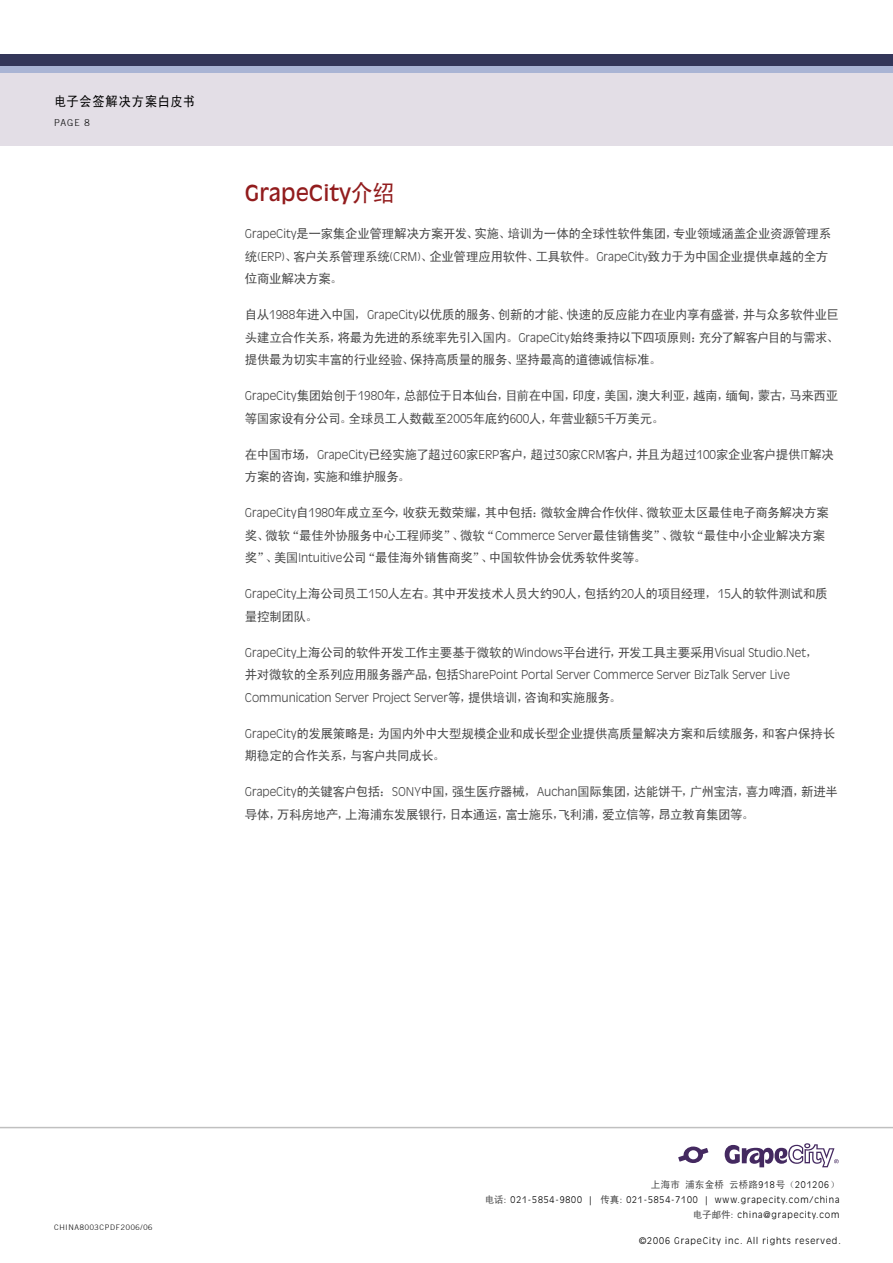
<style>
.page{position:relative;width:893px;height:1263px;background:#fff}
.page>*{position:absolute;margin:0;border:0;box-sizing:border-box;transform-origin:0 0}
.t1{font:21.75px "Antique Olive";color:#921c1d}
.t2{font:13.5px "Sim Hei";letter-spacing:.065em;color:#000;scale:.9 1}
.t3{font:12.75px/22.5px "Sim Hei";letter-spacing:-.03em;color:#484848}
.t4{font:300 12px/22.5px "Antique Olive";color:#484848}
.t5{font:9.75px "Sim Hei";letter-spacing:.02em;color:#484848}
.t6{font:300 9.3px "Trade Gothic";color:#000}
.t7{font:300 9px "Antique Olive";letter-spacing:.1em;color:#000}
.t8{font:300 7.5px "Trade Gothic";letter-spacing:.1em;color:#000}
.s1{font-family:"Sim Hei";font-size:23.25px}
.s2{font-family:"Antique Olive";font-weight:300;font-size:12px}
.s3{font-family:"Sim Hei";font-weight:400;font-size:12.75px}
.s4{font-family:"Antique Olive";font-weight:300;font-size:9px;color:#000}
.s5{font-family:"Sim Hei";font-weight:400;font-size:9.75px;color:#484848}
</style>
<div class="page">
<div style="left:0;top:70px;width:893px;height:76px;background:#e3dee6"></div>
<div style="left:0;top:54px;width:893px;height:12px;background:#333659"></div>
<div style="left:0;top:66px;width:893px;height:7px;background:#a9b4d4"></div>
<hr style="left:0;top:1127px;width:893px;height:1px;background:#c0c0c0">
<svg style="left:678px;top:1146px;width:30px;height:17px"></svg>
<svg style="left:725px;top:1143px;width:114px;height:24px"></svg>
<p class="t2" style="left:54px;top:94px;width:158px">电子会签解决方案白皮书</p>
<p class="t6" style="left:54px;top:117px;width:37px">PAGE 8</p>
<p class="t1" style="left:245px;top:179px;width:151px">GRAPECITY<span class="s1">介绍</span></p>
<p class="t3" style="left:245px;top:222px;width:588px"><span class="s2">GrapeCity</span>是一家集企业管理解决方案开发、实施、培训为一体的全球性软件集团，专业领域涵盖企业资源管理系统<span class="s2">(ERP)</span>、客户关系管理系统<span class="s2">(CRM)</span>、企业管理应用软件、工具软件。<span class="s2">GrapeCity</span>致力于为中国企业提供卓越的全方位商业解决方案。</p>
<p class="t3" style="left:245px;top:303px;width:596px;text-align:justify">自从<span class="s2">1988</span>年进入中国，<span class="s2">GrapeCity</span>以优质的服务、创新的才能、快速的反应能力在业内享有盛誉，并与众多软件业巨头建立合作关系，将最为先进的系统率先引入国内。<span class="s2">GrapeCity</span>始终秉持以下四项原则：充分了解客户目的与需求、提供最为切实丰富的行业经验、保持高质量的服务、坚持最高的道德诚信标准。</p>
<p class="t3" style="left:245px;top:384px;width:595px"><span class="s2">GrapeCity</span>集团始创于<span class="s2">1980</span>年，总部位于日本仙台，目前在中国，印度，美国，澳大利亚，越南，缅甸，蒙古，马来西亚等国家设有分公司。全球员工人数截至<span class="s2">2005</span>年底约<span class="s2">600</span>人，年营业额<span class="s2">5</span>千万美元。</p>
<p class="t3" style="left:245px;top:443px;width:591px">在中国市场，<span class="s2">GrapeCity</span>已经实施了超过<span class="s2">60</span>家<span class="s2">ERP</span>客户，超过<span class="s2">30</span>家<span class="s2">CRM</span>客户，并且为超过<span class="s2">100</span>家企业客户提供<span class="s2">IT</span>解决方案的咨询，实施和维护服务。</p>
<p class="t3" style="left:245px;top:501px;width:585px"><span class="s2">GrapeCity</span>自<span class="s2">1980</span>年成立至今，收获无数荣耀，其中包括：微软金牌合作伙伴、微软亚太区最佳电子商务解决方案奖、微软“最佳外协服务中心工程师奖”、微软“<span class="s2">Commerce Server</span>最佳销售奖”、微软“最佳中小企业解决方案奖”、美国<span class="s2">Intuitive</span>公司“最佳海外销售商奖”、中国软件协会优秀软件奖等。</p>
<p class="t3" style="left:245px;top:582px;width:584px"><span class="s2">GrapeCity</span>上海公司员工<span class="s2">150</span>人左右。其中开发技术人员大约<span class="s2">90</span>人，包括约<span class="s2">20</span>人的项目经理，<span class="s2">15</span>人的软件测试和质量控制团队。</p>
<p class="t4" style="left:245px;top:641px;width:575px">GrapeCity<span class="s3">上海公司的软件开发工作主要基于微软的</span>Windows<span class="s3">平台进行，开发工具主要采用</span>Visual Studio.Net<span class="s3">，并对微软的全系列应用服务器产品，包括</span>SharePoint Portal Server Commerce Server BizTalk Server Live<br>Communication Server Project Server<span class="s3">等，提供培训，咨询和实施服务。</span></p>
<p class="t3" style="left:245px;top:722px;width:592px"><span class="s2">GrapeCity</span>的发展策略是：为国内外中大型规模企业和成长型企业提供高质量解决方案和后续服务，和客户保持长期稳定的合作关系，与客户共同成长。</p>
<p class="t3" style="left:245px;top:780px;width:594px"><span class="s2">GrapeCity</span>的关键客户包括：<span class="s2">SONY</span>中国，强生医疗器械，<span class="s2">Auchan</span>国际集团，达能饼干，广州宝洁，喜力啤酒，新进半导体，万科房地产，上海浦东发展银行，日本通运，富士施乐，飞利浦，爱立信等，昂立教育集团等。</p>
<p class="t8" style="left:54px;top:1223px;width:100px">CHINA8003CPDF2006/06</p>
<p class="t5" style="left:651px;top:1179px;width:190px">上海市 浦东金桥 云桥路<span class="s4">918</span>号（<span class="s4">201206</span>）</p>
<p class="t7" style="left:485px;top:1194px;width:356px"><span class="s5">电话</span>: 021-5854-9800 | <span class="s5">传真</span>: 021-5854-7100 | www.grapecity.com/china</p>
<p class="t7" style="left:693px;top:1209px;width:148px"><span class="s5">电子邮件</span>: china@grapecity.com</p>
<p class="t7" style="left:639px;top:1235px;width:203px">©2006 GrapeCity inc. All rights reserved.</p>
</div>
